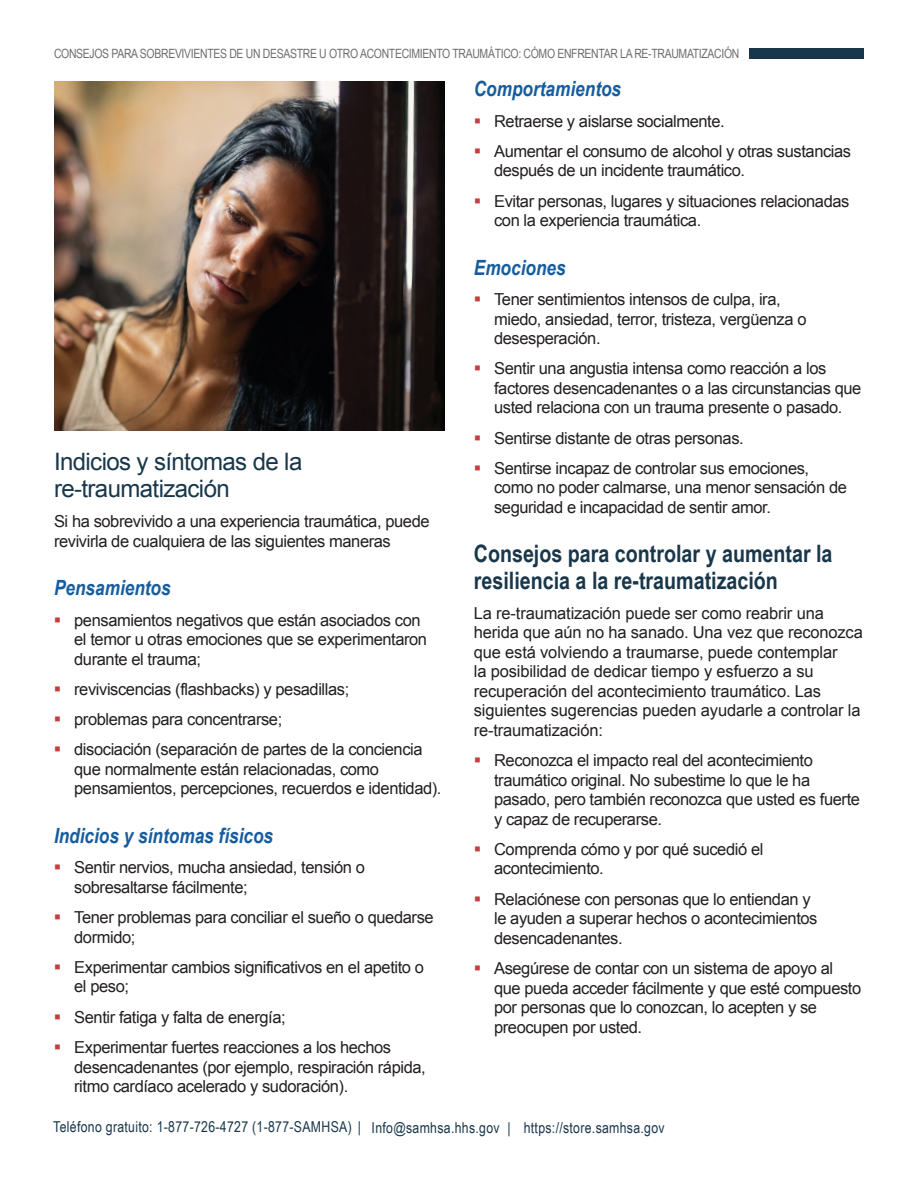
<style>
.page{position:relative;width:918px;height:1188px;background:#fff}
.page>*{position:absolute;margin:0;border:0;box-sizing:border-box;transform-origin:0 0}
.t1{font:700 24px/27px "Arial Narrow";color:#19374b}
.t2{font:24px/27px "Arial";letter-spacing:-.025em;color:#19374b}
.t3{font:italic 700 21px "Arial Narrow";color:#175d9e}
.t4{font:16.5px/19.5px "Arial";letter-spacing:-.025em;color:#231f20}
.t5{font:15px "Arial Narrow";letter-spacing:.02em;color:#19374b}
.t6{font:12.75px "Arial Narrow";letter-spacing:-.025em;color:#6c6d70}
</style>
<div class="page">
<div style="left:750px;top:48px;width:114px;height:10px;background:#19374b"></div>
<img style="left:54px;top:81px;width:390px;height:350px">
<p class="t6" style="left:54px;top:44px;width:687px">CONSEJOS PARA SOBREVIVIENTES DE UN DESASTRE U OTRO ACONTECIMIENTO TRAUMÁTICO: CÓMO ENFRENTAR LA RE-TRAUMATIZACIÓN</p>
<h2 class="t2" style="left:54px;top:448px;width:250px">Indicios y síntomas de la re-traumatización</h2>
<p class="t4" style="left:54px;top:512px;width:377px">Si ha sobrevivido a una experiencia traumática, puede revivirla de cualquiera de las siguientes maneras</p>
<h3 class="t3" style="left:54px;top:572px;width:118px">Pensamientos</h3>
<p class="t4" style="left:74px;top:610px;width:354px">pensamientos negativos que están asociados con el temor u otras emociones que se experimentaron durante el trauma;</p>
<p class="t4" style="left:74px;top:680px;width:277px">reviviscencias (flashbacks) y pesadillas;</p>
<p class="t4" style="left:74px;top:710px;width:210px">problemas para concentrarse;</p>
<p class="t4" style="left:74px;top:740px;width:369px">disociación (separación de partes de la conciencia que normalmente están relacionadas, como pensamientos, percepciones, recuerdos e identidad).</p>
<h3 class="t3" style="left:54px;top:820px;width:221px">Indicios y síntomas físicos</h3>
<p class="t4" style="left:74px;top:858px;width:292px">Sentir nervios, mucha ansiedad, tensión o sobresaltarse fácilmente;</p>
<p class="t4" style="left:74px;top:908px;width:361px">Tener problemas para conciliar el sueño o quedarse dormido;</p>
<p class="t4" style="left:74px;top:958px;width:351px">Experimentar cambios significativos en el apetito o el peso;</p>
<p class="t4" style="left:74px;top:1007px;width:213px">Sentir fatiga y falta de energía;</p>
<p class="t4" style="left:74px;top:1038px;width:353px">Experimentar fuertes reacciones a los hechos desencadenantes (por ejemplo, respiración rápida, ritmo cardíaco acelerado y sudoración).</p>
<h3 class="t3" style="left:474px;top:73px;width:149px">Comportamientos</h3>
<p class="t4" style="left:494px;top:111px;width:232px">Retraerse y aislarse socialmente.</p>
<p class="t4" style="left:494px;top:142px;width:359px">Aumentar el consumo de alcohol y otras sustancias después de un incidente traumático.</p>
<p class="t4" style="left:494px;top:191px;width:357px">Evitar personas, lugares y situaciones relacionadas con la experiencia traumática.</p>
<h3 class="t3" style="left:474px;top:252px;width:93px">Emociones</h3>
<p class="t4" style="left:494px;top:290px;width:314px">Tener sentimientos intensos de culpa, ira, miedo, ansiedad, terror, tristeza, vergüenza o desesperación.</p>
<p class="t4" style="left:494px;top:359px;width:369px">Sentir una angustia intensa como reacción a los factores desencadenantes o a las circunstancias que usted relaciona con un trauma presente o pasado.</p>
<p class="t4" style="left:494px;top:428px;width:251px">Sentirse distante de otras personas.</p>
<p class="t4" style="left:494px;top:459px;width:354px">Sentirse incapaz de controlar sus emociones, como no poder calmarse, una menor sensación de seguridad e incapacidad de sentir amor.</p>
<h2 class="t1" style="left:474px;top:538px;width:360px">Consejos para controlar y aumentar la resiliencia a la re-traumatización</h2>
<p class="t4" style="left:474px;top:604px;width:391px">La re-traumatización puede ser como reabrir una herida que aún no ha sanado. Una vez que reconozca que está volviendo a traumarse, puede contemplar<br>la posibilidad de dedicar tiempo y esfuerzo a su recuperación del acontecimiento traumático. Las siguientes sugerencias pueden ayudarle a controlar la re-traumatización:</p>
<p class="t4" style="left:494px;top:751px;width:367px">Reconozca el impacto real del acontecimiento traumático original. No subestime lo que le ha pasado, pero también reconozca que usted es fuerte y capaz de recuperarse.</p>
<p class="t4" style="left:494px;top:840px;width:271px">Comprenda cómo y por qué sucedió el acontecimiento.</p>
<p class="t4" style="left:494px;top:889px;width:325px">Relaciónese con personas que lo entiendan y le ayuden a superar hechos o acontecimientos desencadenantes.</p>
<p class="t4" style="left:494px;top:959px;width:369px">Asegúrese de contar con un sistema de apoyo al que pueda acceder fácilmente y que esté compuesto por personas que lo conozcan, lo acepten y se preocupen por usted.</p>
<p class="t5" style="left:53px;top:1116px;width:309px">Teléfono gratuito: 1-877-726-4727 (1-877-SAMHSA) |</p>
<p class="t5" style="left:372px;top:1117px;width:295px">Info@samhsa.hhs.gov | https://store.samhsa.gov</p>
</div>
